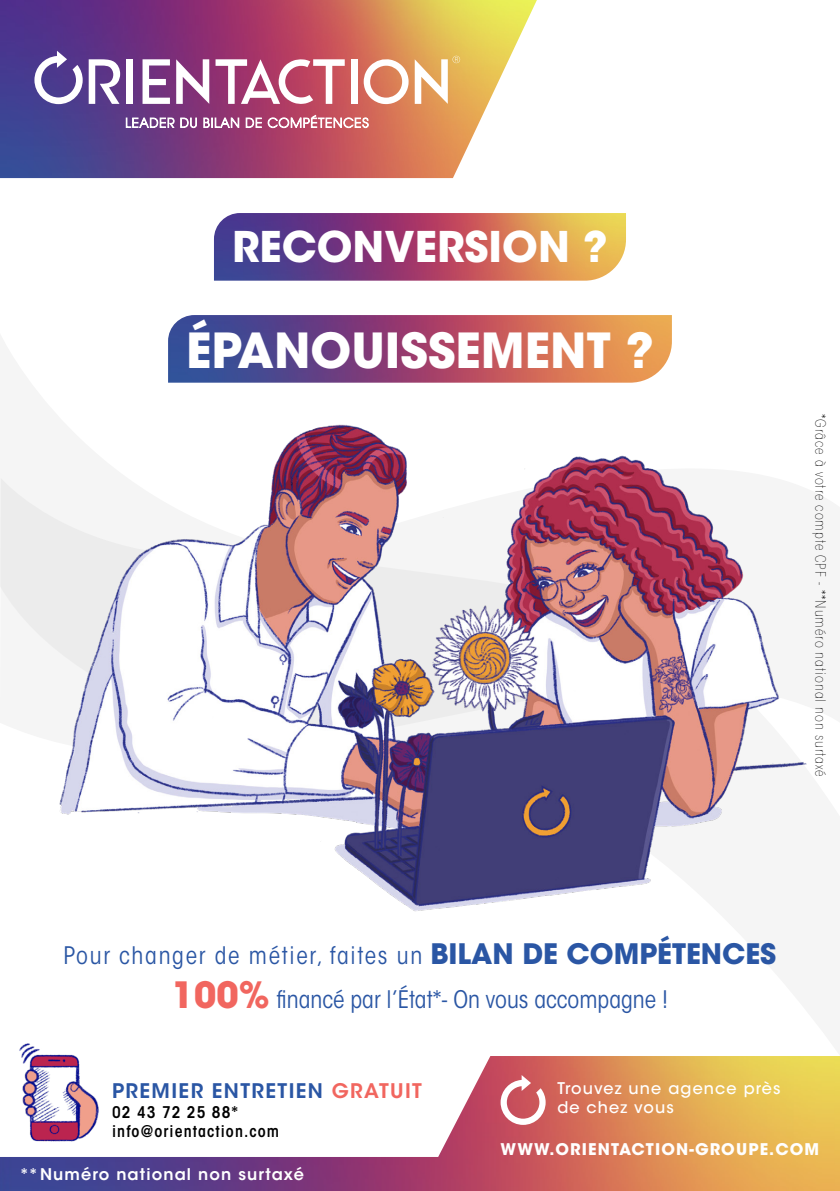
<style>
.page{position:relative;width:840px;height:1191px;background:#fff}
.page>*{position:absolute;margin:0;border:0;box-sizing:border-box;transform-origin:0 0}
.t1{font:700 48px "ITC Avant Garde Std";color:#fff}
.t2{font:700 42px "ITC Avant Garde Std";color:#fff}
.t3{font:condensed 24px "ITC Avant Garde Std";letter-spacing:.07em;color:#2a56a4}
.t4{font:condensed 24px "ITC Avant Garde Std";color:#2a56a4}
.t5{font:600 20px "ITC Avant Garde Std";letter-spacing:.07em;color:#2a56a4}
.t6{font:600 condensed 16px "ITC Avant Garde Std";letter-spacing:.07em;color:#000001}
.t7{font:500 16px "ITC Avant Garde Std";letter-spacing:.07em;color:#fff}
.t8{font:700 16px "ITC Avant Garde Std";letter-spacing:.07em;color:#fff}
.t9{font:600 16px "ITC Avant Garde Std";letter-spacing:.07em;color:#fff}
.t10{font:200 condensed 14px "ITC Avant Garde Std";letter-spacing:.07em;color:#000001}
.s1{font-weight:700;font-stretch:normal;font-size:28px}
.s2{font-weight:700;font-stretch:normal;font-size:36px;color:#f1665f}
.s3{color:#f1665f}
</style>
<div class="page">
<svg style="left:0;top:333px;width:672px;height:316px"></svg>
<img style="left:0;top:0;width:536px;height:179px">
<img style="left:0;top:1056px;width:839px;height:135px">
<div style="left:126px;top:59px;width:7px;height:45px;background:#fff"></div>
<svg style="left:142px;top:59px;width:28px;height:45px"></svg>
<svg style="left:176px;top:59px;width:33px;height:45px"></svg>
<svg style="left:215px;top:59px;width:129px;height:45px"></svg>
<div style="left:351px;top:59px;width:6px;height:45px;background:#fff"></div>
<svg style="left:414px;top:56px;width:46px;height:48px"></svg>
<svg style="left:34px;top:51px;width:49px;height:53px"></svg>
<svg style="left:89px;top:59px;width:31px;height:45px"></svg>
<svg style="left:363px;top:58px;width:45px;height:46px"></svg>
<svg style="left:126px;top:117px;width:48px;height:11px"></svg>
<svg style="left:180px;top:117px;width:17px;height:11px"></svg>
<svg style="left:203px;top:117px;width:36px;height:11px"></svg>
<svg style="left:245px;top:111px;width:123px;height:17px"></svg>
<img style="left:214px;top:213px;width:411px;height:68px">
<img style="left:168px;top:315px;width:503px;height:68px">
<img style="left:16px;top:1043px;width:86px;height:99px">
<img style="left:55px;top:422px;width:752px;height:490px">
<svg style="left:500px;top:1075px;width:45px;height:49px"></svg>
<p class="t2" style="left:232px;top:219px;width:377px">RECONVERSION ?</p>
<p class="t1" style="left:186px;top:319px;width:469px">ÉPANOUISSEMENT ?</p>
<p class="t10" style="left:828px;top:414px;width:364px;rotate:90deg">*Grâce à votre compte CPF - **Numéro national non surtaxé</p>
<p class="t3" style="left:64px;top:941px;width:713px">Pour changer de métier, faites un <span class="s1">BILAN DE COMPÉTENCES</span></p>
<p class="t4" style="left:172px;top:985px;width:497px"><span class="s2">100%</span> financé par l’État*- On vous accompagne !</p>
<p class="t5" style="left:112px;top:1078px;width:311px">PREMIER ENTRETIEN <span class="s3">GRATUIT</span></p>
<p class="t6" style="left:112px;top:1101px;width:127px">02 43 72 25 88*</p>
<p class="t6" style="left:112px;top:1121px;width:168px">info@orientaction.com</p>
<p class="t9" style="left:19px;top:1163px;width:286px">** Numéro national non surtaxé</p>
<p class="t7" style="left:557px;top:1078px;width:225px">Trouvez une agence près</p>
<p class="t7" style="left:557px;top:1097px;width:118px">de chez vous</p>
<p class="t8" style="left:500px;top:1138px;width:320px">WWW.ORIENTACTION-GROUPE.COM</p>
</div>
